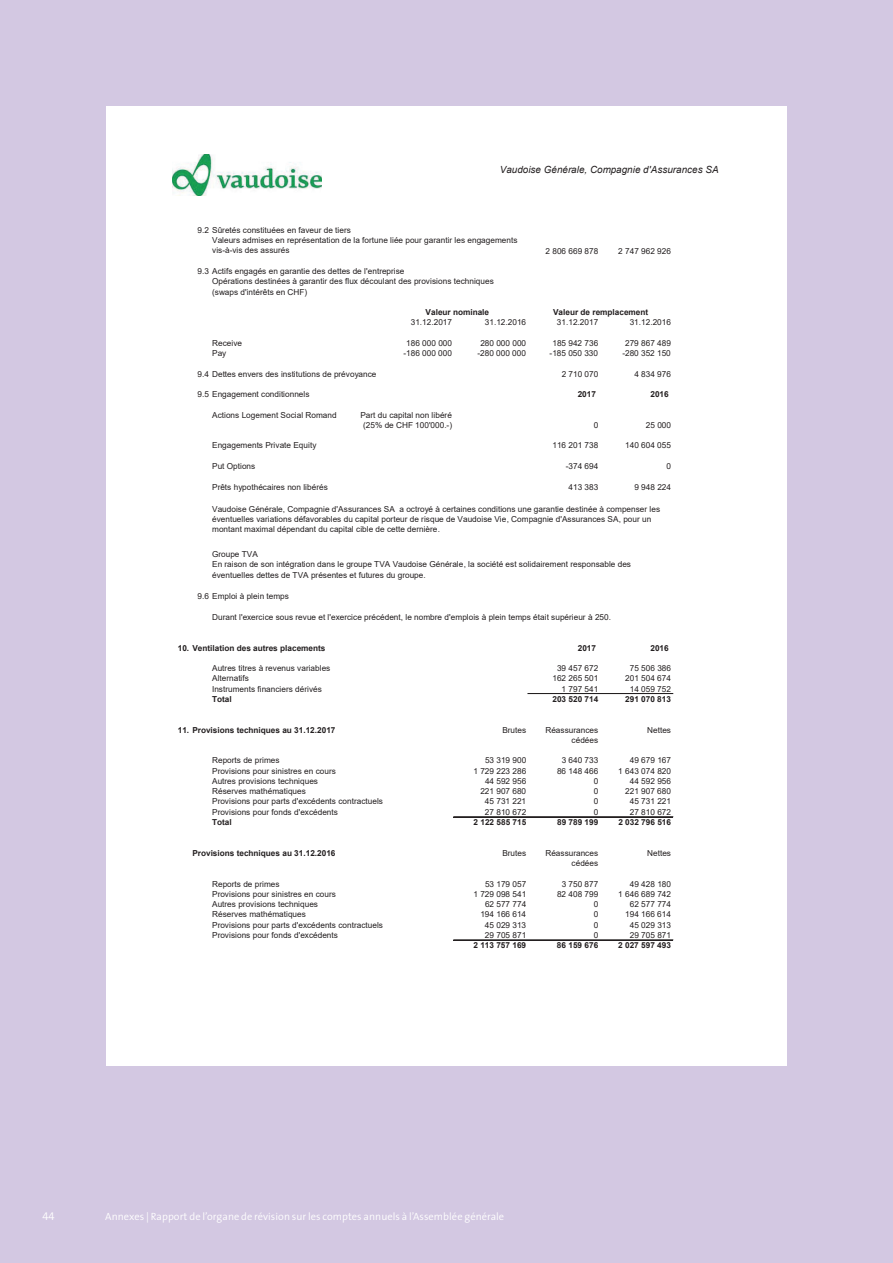
<style>
.page{position:relative;width:893px;height:1263px;background:#d3c8e2}
.page>*{position:absolute;margin:0;border:0;box-sizing:border-box;transform-origin:0 0}
.t1{font:11.25px "The Sans Semi Light Caps";color:#fff}
.t2{font:300 10.5px "The Sans";letter-spacing:.005em;color:#fff}
.t3{font:italic 9.9px "Arial";letter-spacing:.005em;color:#231f20}
.t4{font:8.25px/10.2px "Arial";color:#231f20}
.t5{font:700 8.25px "Arial";color:#231f20}
</style>
<div class="page">
<div style="left:106px;top:106px;width:681px;height:960px;background:#fff"></div>
<img style="left:172px;top:154px;width:149px;height:42px">
<hr style="left:528px;top:693px;width:145px;height:1px;background:#231f20">
<hr style="left:454px;top:816px;width:219px;height:1px;background:#231f20">
<hr style="left:454px;top:817px;width:219px;height:1px;background:#231f20">
<hr style="left:454px;top:939px;width:219px;height:1px;background:#231f20">
<hr style="left:454px;top:940px;width:219px;height:1px;background:#231f20">
<p class="t4" style="left:197px;top:225px;width:155px">9.2 Sûretés constituées en faveur de tiers</p>
<p class="t3" style="left:500px;top:163px;width:220px">Vaudoise Générale, Compagnie d'Assurances SA</p>
<p class="t4" style="left:212px;top:235px;width:307px">Valeurs admises en représentation de la fortune liée pour garantir les engagements vis-à-vis des assurés</p>
<p class="t4" style="left:546px;top:245px;width:54px">2 806 669 878</p>
<p class="t4" style="left:618px;top:245px;width:54px">2 747 962 926</p>
<p class="t4" style="left:212px;top:266px;width:283px;text-indent:-15px">9.3 Actifs engagés en garantie des dettes de l'entreprise<br>Opérations destinées à garantir des flux découlant des provisions techniques (swaps d'intérêts en CHF)</p>
<p class="t4" style="left:411px;top:317px;width:43px">31.12.2017</p>
<p class="t4" style="left:485px;top:317px;width:43px">31.12.2016</p>
<p class="t4" style="left:557px;top:317px;width:43px">31.12.2017</p>
<p class="t4" style="left:630px;top:317px;width:43px">31.12.2016</p>
<p class="t4" style="left:212px;top:338px;width:31px">Receive</p>
<p class="t4" style="left:406px;top:338px;width:47px">186 000 000</p>
<p class="t4" style="left:480px;top:338px;width:47px">280 000 000</p>
<p class="t4" style="left:552px;top:338px;width:47px">185 942 736</p>
<p class="t4" style="left:625px;top:338px;width:47px">279 867 489</p>
<p class="t4" style="left:212px;top:348px;width:16px">Pay</p>
<p class="t4" style="left:403px;top:348px;width:50px">-186 000 000</p>
<p class="t4" style="left:478px;top:348px;width:50px">-280 000 000</p>
<p class="t4" style="left:550px;top:348px;width:50px">-185 050 330</p>
<p class="t4" style="left:622px;top:348px;width:50px">-280 352 150</p>
<p class="t4" style="left:197px;top:369px;width:181px">9.4 Dettes envers des institutions de prévoyance</p>
<p class="t4" style="left:562px;top:369px;width:38px">2 710 070</p>
<p class="t4" style="left:634px;top:369px;width:38px">4 834 976</p>
<p class="t4" style="left:197px;top:389px;width:114px">9.5 Engagement conditionnels</p>
<p class="t5" style="left:578px;top:388px;width:20px">2017</p>
<p class="t5" style="left:650px;top:388px;width:20px">2016</p>
<p class="t4" style="left:212px;top:410px;width:126px">Actions Logement Social Romand</p>
<p class="t4" style="left:360px;top:410px;width:93px;text-align:center">Part du capital non libéré (25% de CHF 100'000.-)</p>
<p class="t4" style="left:594px;top:420px;width:6px">0</p>
<p class="t4" style="left:646px;top:420px;width:27px">25 000</p>
<p class="t4" style="left:212px;top:440px;width:106px">Engagements Private Equity</p>
<p class="t4" style="left:552px;top:440px;width:47px">116 201 738</p>
<p class="t4" style="left:625px;top:440px;width:47px">140 604 055</p>
<p class="t4" style="left:212px;top:461px;width:45px">Put Options</p>
<p class="t4" style="left:566px;top:461px;width:34px">-374 694</p>
<p class="t4" style="left:666px;top:461px;width:6px">0</p>
<p class="t4" style="left:212px;top:481px;width:117px">Prêts hypothécaires non libérés</p>
<p class="t4" style="left:569px;top:481px;width:31px">413 383</p>
<p class="t4" style="left:634px;top:481px;width:38px">9 948 224</p>
<p class="t5" style="left:426px;top:306px;width:65px">Valeur nominale</p>
<p class="t5" style="left:553px;top:306px;width:97px">Valeur de remplacement</p>
<p class="t4" style="left:212px;top:504px;width:449px">Vaudoise Générale, Compagnie d'Assurances SA a octroyé à certaines conditions une garantie destinée à compenser les éventuelles variations défavorables du capital porteur de risque de Vaudoise Vie, Compagnie d'Assurances SA, pour un montant maximal dépendant du capital cible de cette dernière.</p>
<p class="t4" style="left:212px;top:549px;width:47px">Groupe TVA</p>
<p class="t4" style="left:197px;top:591px;width:93px">9.6 Emploi à plein temps</p>
<p class="t4" style="left:212px;top:612px;width:400px">Durant l'exercice sous revue et l'exercice précédent, le nombre d'emplois à plein temps était supérieur à 250.</p>
<p class="t5" style="left:178px;top:642px;width:149px">10. Ventilation des autres placements</p>
<p class="t5" style="left:578px;top:642px;width:20px">2017</p>
<p class="t5" style="left:650px;top:642px;width:20px">2016</p>
<p class="t4" style="left:212px;top:663px;width:120px">Autres titres à revenus variables</p>
<p class="t4" style="left:557px;top:663px;width:43px">39 457 672</p>
<p class="t4" style="left:630px;top:663px;width:43px">75 506 386</p>
<p class="t4" style="left:212px;top:673px;width:38px">Alternatifs</p>
<p class="t4" style="left:552px;top:673px;width:47px">162 265 501</p>
<p class="t4" style="left:625px;top:673px;width:47px">201 504 674</p>
<p class="t4" style="left:212px;top:683px;width:111px">Instruments financiers dérivés</p>
<p class="t4" style="left:562px;top:683px;width:38px">1 797 541</p>
<p class="t4" style="left:630px;top:683px;width:43px">14 059 752</p>
<p class="t5" style="left:212px;top:693px;width:21px">Total</p>
<p class="t5" style="left:552px;top:693px;width:47px">203 520 714</p>
<p class="t5" style="left:625px;top:693px;width:47px">291 070 813</p>
<p class="t5" style="left:178px;top:724px;width:159px">11. Provisions techniques au 31.12.2017</p>
<p class="t4" style="left:502px;top:725px;width:25px">Brutes</p>
<p class="t4" style="left:545px;top:725px;width:54px">Réassurances</p>
<p class="t4" style="left:647px;top:725px;width:25px">Nettes</p>
<p class="t4" style="left:572px;top:735px;width:28px">cédées</p>
<p class="t4" style="left:212px;top:755px;width:69px">Reports de primes</p>
<p class="t4" style="left:485px;top:755px;width:43px">53 319 900</p>
<p class="t4" style="left:562px;top:755px;width:38px">3 640 733</p>
<p class="t4" style="left:630px;top:755px;width:43px">49 679 167</p>
<p class="t4" style="left:212px;top:766px;width:125px">Provisions pour sinistres en cours</p>
<p class="t4" style="left:473px;top:766px;width:54px">1 729 223 286</p>
<p class="t4" style="left:557px;top:766px;width:43px">86 148 466</p>
<p class="t4" style="left:618px;top:766px;width:54px">1 643 074 820</p>
<p class="t4" style="left:212px;top:776px;width:107px">Autres provisions techniques</p>
<p class="t4" style="left:485px;top:776px;width:43px">44 592 956</p>
<p class="t4" style="left:594px;top:776px;width:6px">0</p>
<p class="t4" style="left:630px;top:776px;width:43px">44 592 956</p>
<p class="t4" style="left:212px;top:786px;width:95px">Réserves mathématiques</p>
<p class="t4" style="left:480px;top:786px;width:47px">221 907 680</p>
<p class="t4" style="left:594px;top:786px;width:6px">0</p>
<p class="t4" style="left:625px;top:786px;width:47px">221 907 680</p>
<p class="t4" style="left:212px;top:796px;width:172px">Provisions pour parts d'excédents contractuels</p>
<p class="t4" style="left:485px;top:796px;width:43px">45 731 221</p>
<p class="t4" style="left:594px;top:796px;width:6px">0</p>
<p class="t4" style="left:630px;top:796px;width:43px">45 731 221</p>
<p class="t4" style="left:212px;top:807px;width:127px">Provisions pour fonds d'excédents</p>
<p class="t4" style="left:485px;top:807px;width:43px">27 810 672</p>
<p class="t4" style="left:594px;top:807px;width:6px">0</p>
<p class="t4" style="left:630px;top:807px;width:43px">27 810 672</p>
<p class="t5" style="left:212px;top:816px;width:21px">Total</p>
<p class="t5" style="left:474px;top:816px;width:54px">2 122 585 715</p>
<p class="t5" style="left:557px;top:816px;width:43px">89 789 199</p>
<p class="t5" style="left:618px;top:816px;width:54px">2 032 796 516</p>
<p class="t5" style="left:192px;top:847px;width:145px">Provisions techniques au 31.12.2016</p>
<p class="t4" style="left:502px;top:848px;width:25px">Brutes</p>
<p class="t4" style="left:545px;top:848px;width:54px">Réassurances</p>
<p class="t4" style="left:647px;top:848px;width:25px">Nettes</p>
<p class="t4" style="left:572px;top:858px;width:28px">cédées</p>
<p class="t4" style="left:212px;top:878px;width:69px">Reports de primes</p>
<p class="t4" style="left:485px;top:878px;width:43px">53 179 057</p>
<p class="t4" style="left:562px;top:878px;width:38px">3 750 877</p>
<p class="t4" style="left:630px;top:878px;width:43px">49 428 180</p>
<p class="t4" style="left:212px;top:889px;width:125px">Provisions pour sinistres en cours</p>
<p class="t4" style="left:473px;top:889px;width:54px">1 729 098 541</p>
<p class="t4" style="left:557px;top:889px;width:43px">82 408 799</p>
<p class="t4" style="left:618px;top:889px;width:54px">1 646 689 742</p>
<p class="t4" style="left:212px;top:899px;width:107px">Autres provisions techniques</p>
<p class="t4" style="left:485px;top:899px;width:43px">62 577 774</p>
<p class="t4" style="left:594px;top:899px;width:6px">0</p>
<p class="t4" style="left:630px;top:899px;width:43px">62 577 774</p>
<p class="t4" style="left:212px;top:909px;width:95px">Réserves mathématiques</p>
<p class="t4" style="left:480px;top:909px;width:47px">194 166 614</p>
<p class="t4" style="left:594px;top:909px;width:6px">0</p>
<p class="t4" style="left:625px;top:909px;width:47px">194 166 614</p>
<p class="t4" style="left:212px;top:919px;width:172px">Provisions pour parts d'excédents contractuels</p>
<p class="t4" style="left:485px;top:919px;width:43px">45 029 313</p>
<p class="t4" style="left:594px;top:919px;width:6px">0</p>
<p class="t4" style="left:630px;top:919px;width:43px">45 029 313</p>
<p class="t4" style="left:212px;top:930px;width:127px">Provisions pour fonds d'excédents</p>
<p class="t4" style="left:485px;top:930px;width:43px">29 705 871</p>
<p class="t4" style="left:594px;top:930px;width:6px">0</p>
<p class="t4" style="left:630px;top:930px;width:43px">29 705 871</p>
<p class="t5" style="left:473px;top:939px;width:54px">2 113 757 169</p>
<p class="t5" style="left:557px;top:939px;width:43px">86 159 676</p>
<p class="t5" style="left:618px;top:939px;width:54px">2 027 597 493</p>
<p class="t4" style="left:212px;top:559px;width:420px">En raison de son intégration dans le groupe TVA Vaudoise Générale, la société est solidairement responsable des éventuelles dettes de TVA présentes et futures du groupe.</p>
<h1 class="t1" style="left:43px;top:1207px;width:14px">44</h1>
<p class="t2" style="left:105px;top:1208px;width:401px">Annexes | Rapport de l’organe de révision sur les comptes annuels à l’Assemblée générale</p>
</div>
